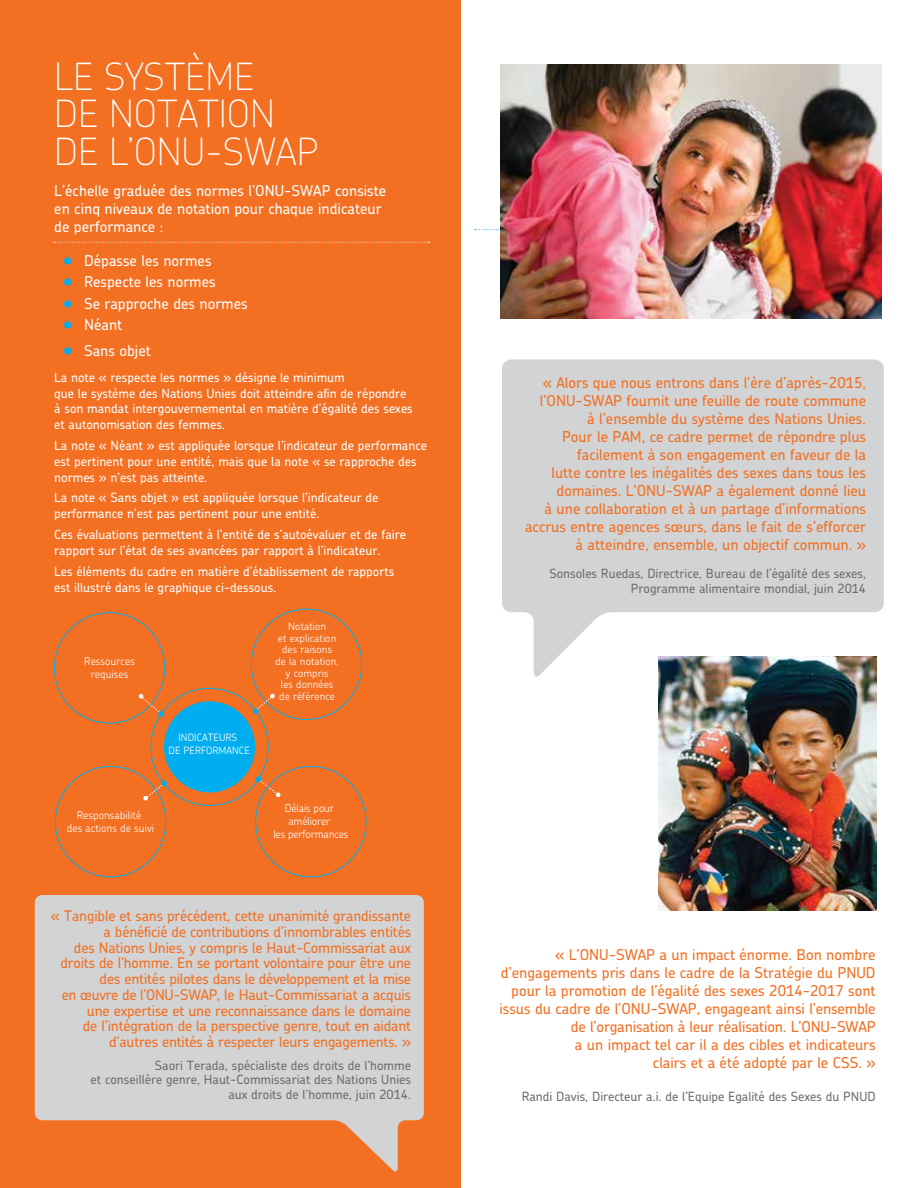
<style>
.page{position:relative;width:918px;height:1188px;background:#fff}
.page>*{position:absolute;margin:0;border:0;box-sizing:border-box;transform-origin:0 0}
.t1{font:100 37.5px/37.5px "Chevin";color:#fff}
.t2{font:500 15px/18px "Chevin";color:#f36f21;text-align:right}
.t3{font:500 15px/21.5px "Chevin";color:#fff}
.t4{font:500 14.55px/15.8px "Chevin";letter-spacing:-.01em;color:#f36f21;text-align:right}
.t5{font:500 12.75px/15.8px "Chevin";color:#fff}
.t6{font:500 12.75px/14.4px "Chevin";color:#6d6e71;text-align:right}
.t7{font:300 10.8px/13px "Chevin";letter-spacing:.005em;color:#fff;text-align:center}
.t8{font:300 10.5px/11.6px "Chevin";letter-spacing:.01em;color:#fff;text-align:center}
.t9{font:300 10.05px/12.1px "Chevin";color:#fff;text-align:center}
</style>
<div class="page">
<div style="left:0;top:0;width:460px;height:1188px;background:#f36f21"></div>
<svg style="left:475px;top:229px;width:26px;height:1px"></svg>
<div style="left:164px;top:701px;width:91px;height:91px;background:#00aeef;border-radius:50%"></div>
<svg style="left:143px;top:781px;width:24px;height:20px"></svg>
<svg style="left:253px;top:694px;width:22px;height:20px"></svg>
<svg style="left:257px;top:778px;width:24px;height:19px"></svg>
<div style="left:255px;top:776px;width:7px;height:6px;background:#00aeef;border-radius:50%"></div>
<svg style="left:139px;top:694px;width:25px;height:23px"></svg>
<img style="left:501px;top:65px;width:380px;height:253px">
<svg style="left:503px;top:360px;width:381px;height:318px;fill:#d1d3d4"></svg>
<img style="left:659px;top:656px;width:218px;height:254px">
<svg style="left:35px;top:895px;width:388px;height:277px;fill:#d1d3d4"></svg>
<svg style="left:53px;top:242px;width:376px;height:1px"></svg>
<h1 class="t1" style="left:54px;top:57px;width:266px">LE SYSTÈME<br>DE NOTATION<br>DE L’ONU-SWAP</h1>
<p class="t3" style="left:54px;top:181px;width:334px;line-height:18px">L’échelle graduée des normes l’ONU-SWAP consiste en cinq niveaux de notation pour chaque indicateur de performance :</p>
<p class="t3" style="left:84px;top:249px;width:165px">Dépasse les normes<br>Respecte les normes<br>Se rapproche des normes<br>Néant</p>
<p class="t3" style="left:84px;top:340px;width:68px">Sans objet</p>
<p class="t5" style="left:54px;top:369px;width:360px">La note « respecte les normes » désigne le minimum<br>que le système des Nations Unies doit atteindre afin de répondre à son mandat intergouvernemental en matière d’égalité des sexes et autonomisation des femmes.</p>
<p class="t5" style="left:54px;top:437px;width:374px">La note « Néant » est appliquée lorsque l’indicateur de performance est pertinent pour une entité, mais que la note « se rapproche des normes » n’est pas atteinte.</p>
<p class="t5" style="left:54px;top:490px;width:326px">La note « Sans objet » est appliquée lorsque l’indicateur de performance n’est pas pertinent pour une entité.</p>
<p class="t5" style="left:54px;top:526px;width:353px">Ces évaluations permettent à l’entité de s’autoévaluer et de faire rapport sur l’état de ses avancées par rapport à l’indicateur.</p>
<p class="t5" style="left:54px;top:562px;width:341px;line-height:16.5px">Les éléments du cadre en matière d’établissement de rapports est illustré dans le graphique ci-dessous.</p>
<p class="t7" style="left:84px;top:654px;width:52px">Ressources requises</p>
<p class="t9" style="left:169px;top:732px;width:83px">INDICATEURS<br>DE PERFORMANCE</p>
<p class="t8" style="left:275px;top:621px;width:65px">Notation<br>et explication des raisons<br>de la notation, y compris<br>les données de référence</p>
<p class="t7" style="left:67px;top:808px;width:89px">Responsabilité<br>des actions de suivi</p>
<p class="t7" style="left:273px;top:801px;width:77px">Délais pour améliorer<br>les performances</p>
<p class="t4" style="left:51px;top:908px;width:362px">« Tangible et sans précédent, cette unanimité grandissante a bénéficié de contributions d’innombrables entités<br>des Nations Unies, y compris le Haut-Commissariat aux droits de l’homme. En se portant volontaire pour être une des entités pilotes dans le développement et la mise<br>en œuvre de l’ONU-SWAP, le Haut-Commissariat a acquis une expertise et une reconnaissance dans le domaine<br>de l’intégration de la perspective genre, tout en aidant d’autres entités à respecter leurs engagements. »</p>
<p class="t6" style="left:91px;top:1058px;width:322px">Saori Terada, spécialiste des droits de l’homme<br>et conseillère genre, Haut-Commissariat des Nations Unies aux droits de l’homme, juin 2014.</p>
<p class="t2" style="left:525px;top:373px;width:343px">« Alors que nous entrons dans l’ère d’après-2015, l’ONU-SWAP fournit une feuille de route commune<br>à l’ensemble du système des Nations Unies.<br>Pour le PAM, ce cadre permet de répondre plus facilement à son engagement en faveur de la<br>lutte contre les inégalités des sexes dans tous les domaines. L’ONU-SWAP a également donné lieu<br>à une collaboration et à un partage d’informations accrus entre agences sœurs, dans le fait de s’efforcer à atteindre, ensemble, un objectif commun. »</p>
<p class="t6" style="left:549px;top:566px;width:318px;line-height:15.3px">Sonsoles Ruedas, Directrice, Bureau de l’égalité des sexes,<br>Programme alimentaire mondial, juin 2014</p>
<p class="t2" style="left:499px;top:946px;width:378px">« L’ONU-SWAP a un impact énorme. Bon nombre d’engagements pris dans le cadre de la Stratégie du PNUD pour la promotion de l’égalité des sexes 2014-2017 sont issus du cadre de l’ONU-SWAP, engageant ainsi l’ensemble de l’organisation à leur réalisation. L’ONU-SWAP<br>a un impact tel car il a des cibles et indicateurs<br>clairs et a été adopté par le CSS. »</p>
<p class="t6" style="left:522px;top:1089px;width:355px">Randi Davis, Directeur a.i. de l’Equipe Egalité des Sexes du PNUD</p>
</div>
